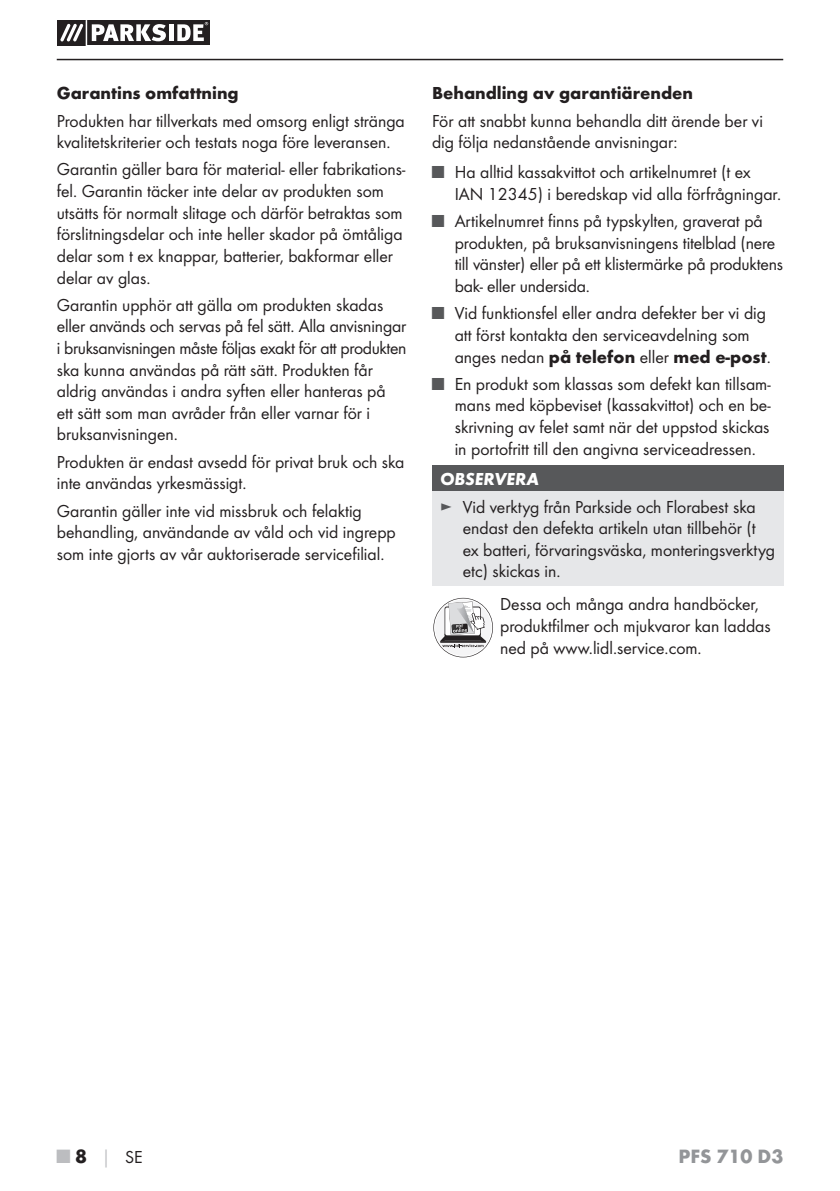
<style>
.page{position:relative;width:840px;height:1191px;background:#fff}
.page>*{position:absolute;margin:0;border:0;box-sizing:border-box;transform-origin:0 0}
.t1{font:700 20px "Futura";color:#939598}
.t2{font:18px/21.6px "Futura Boo";color:#231f20}
.t3{font:700 18px "Futura";color:#231f20}
.t4{font:italic 700 18px "Futura";color:#fff}
.s1{color:#57585a}
.s2{font-family:"Futura Boo";font-weight:400}
.s3{font-family:"Futura";font-weight:700;font-size:20px;color:#bcbdc0}
.s4{font-family:"Futura";font-weight:700;font-size:20px}
.s5{font-family:"Futura";font-weight:700;color:#bcbdc0}
</style>
<div class="page">
<hr style="left:57px;top:59px;width:725px;height:1px;background:#231f20">
<svg style="left:57px;top:21px;width:152px;height:24px"></svg>
<div style="left:432px;top:465px;width:350px;height:26px;background:#57585a"></div>
<div style="left:432px;top:491px;width:350px;height:94px;background:#e6e7e9"></div>
<svg style="left:433px;top:598px;width:59px;height:59px"></svg>
<p class="t3" style="left:57px;top:86px;width:183px">Garantins omfattning</p>
<p class="t2" style="left:57px;top:111px;width:349px">Produkten har tillverkats med omsorg enligt stränga kvalitetskriterier och testats noga före leveransen.</p>
<p class="t2" style="left:57px;top:160px;width:350px">Garantin gäller bara för material- eller fabrikations&shy;fel. Garantin täcker inte delar av produkten som utsätts för normalt slitage och därför betraktas som förslitningsdelar och inte heller skador på ömtåliga delar som t ex knappar, batterier, bakformar eller delar av glas.</p>
<p class="t2" style="left:57px;top:295px;width:351px">Garantin upphör att gälla om produkten skadas eller används och servas på fel sätt. Alla anvisningar i bruksanvisningen måste följas exakt för att produkten ska kunna användas på rätt sätt. Produkten får aldrig användas i andra syften eller hanteras på ett sätt som man avråder från eller varnar för i bruksanvisningen.</p>
<p class="t2" style="left:57px;top:452px;width:349px">Produkten är endast avsedd för privat bruk och ska inte användas yrkesmässigt.</p>
<p class="t2" style="left:57px;top:501px;width:340px">Garantin gäller inte vid missbruk och felaktig behandling, användande av våld och vid ingrepp som inte gjorts av vår auktoriserade servicefilial.</p>
<p class="t3" style="left:432px;top:86px;width:262px">Behandling av garantiärenden</p>
<p class="t2" style="left:432px;top:111px;width:332px">För att snabbt kunna behandla ditt ärende ber vi dig följa nedanstående anvisningar:</p>
<p class="t2" style="left:454px;top:162px;width:328px;text-indent:-23px"><span class="s1">■</span> Ha alltid kassakvittot och artikelnumret (t ex<br>IAN 12345) i beredskap vid alla förfrågningar.</p>
<p class="t2" style="left:454px;top:211px;width:330px;text-indent:-23px"><span class="s1">■</span> Artikelnumret finns på typskylten, graverat på produkten, på bruksanvisningens titelblad (nere till vänster) eller på ett klistermärke på produktens bak- eller under sida.</p>
<p class="t2" style="left:432px;top:303px;width:335px;text-align:center"><span class="s1">■</span> Vid funktionsfel eller andra defekter ber vi dig att först kontakta den service avdelning som</p>
<p class="t3" style="left:454px;top:349px;width:317px"><span class="s2">anges nedan</span> på telefon <span class="s2">eller</span> med e-post<span class="s2">.</span></p>
<p class="t2" style="left:454px;top:374px;width:317px;text-align:justify;text-indent:-23px"><span class="s1">■</span> En produkt som klassas som defekt kan tillsam&shy;mans med köpbeviset (kassakvittot) och en be&shy;skrivning av felet samt när det uppstod skickas in portofritt till den angivna serviceadressen.</p>
<p class="t4" style="left:440px;top:473px;width:100px">OBSERVERA</p>
<p class="t2" style="left:462px;top:497px;width:314px;text-indent:-23px"><span class="s1">►</span> Vid verktyg från Parkside och Florabest ska endast den defekta artikeln utan tillbehör (t ex batteri, förvaringsväska, monteringsverktyg etc) skickas in.</p>
<p class="t2" style="left:500px;top:594px;width:272px">Dessa och många andra handböcker, produktfilmer och mjukvaror kan laddas ned på www.lidl.service.com.</p>
<p class="t2" style="left:57px;top:1146px;width:87px"><span class="s3">■</span> <span class="s4">8</span> <span class="s5">│</span> SE</p>
<p class="t1" style="left:678px;top:1148px;width:106px">PFS 710 D3</p>
</div>
